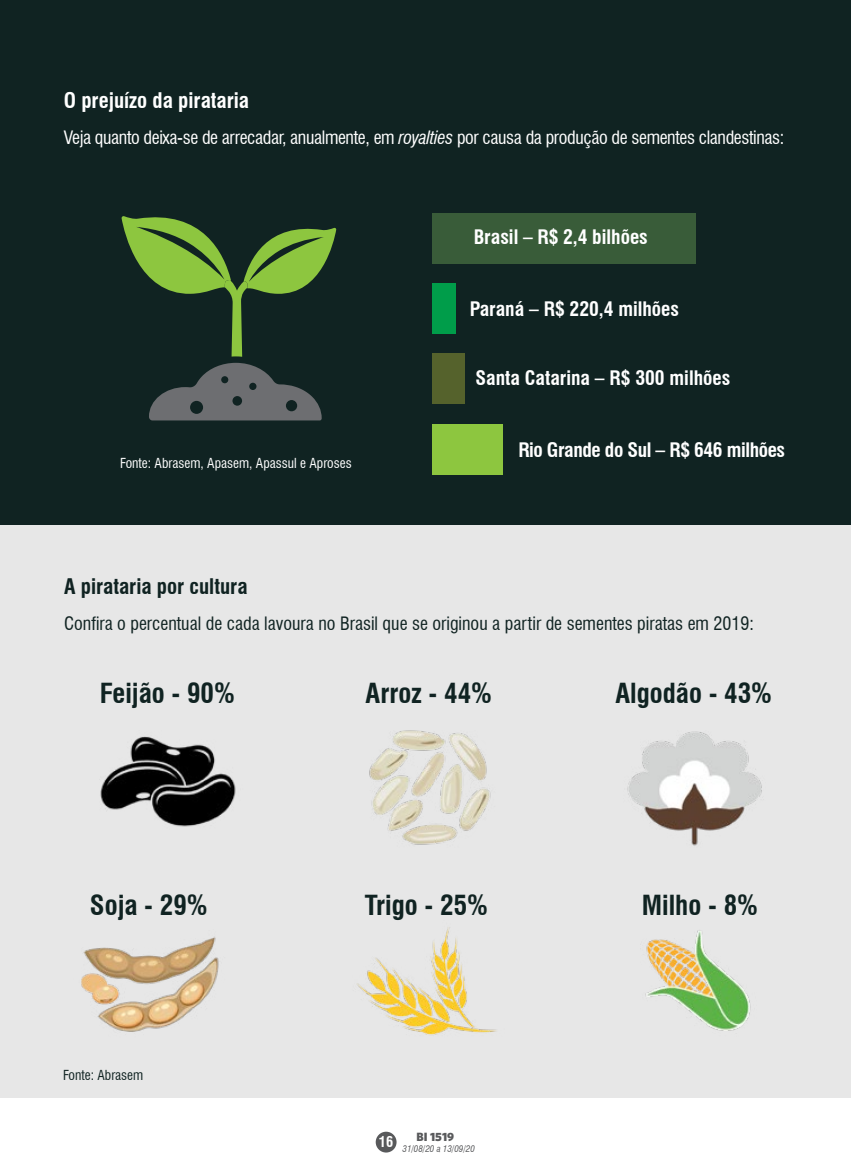
<style>
.page{position:relative;width:851px;height:1170px;background:#fff}
.page>*{position:absolute;margin:0;border:0;box-sizing:border-box;transform-origin:0 0}
.t1{font:700 condensed 27px "Swiss 721 BT";color:#102322}
.t2{font:700 condensed 21px "Swiss 721 BT";color:#fff}
.t3{font:700 condensed 21px "Swiss 721 BT";color:#102322}
.t4{font:700 condensed 19.5px "Swiss 721 BT";color:#fff}
.t5{font:700 condensed 19.5px "Swiss 721 BT";letter-spacing:-.02em;color:#fff}
.t6{font:condensed 18px "Swiss 721 BT";letter-spacing:-.02em;color:#fff}
.t7{font:condensed 18px "Swiss 721 BT";color:#102322}
.t8{font:700 condensed 14.4px "Swiss 721 BT";color:#fff}
.t9{font:condensed 13.5px "Swiss 721 BT";color:#fff}
.t10{font:condensed 13.5px "Swiss 721 BT";color:#102322}
.t11{font:900 12px "Whitney HTF";color:#58595b}
.t12{font:italic condensed 9px "Swiss 721 BT";color:#58595b}
.s1{font-style:italic}
</style>
<div class="page">
<div style="left:375px;top:1131px;width:21px;height:21px;background:#58595b;border-radius:50%"></div>
<div style="left:0;top:513px;width:850px;height:584px;background:#e7e7e7"></div>
<div style="left:0;top:0;width:850px;height:524px;background:#102322"></div>
<div style="left:432px;top:213px;width:263px;height:50px;background:#395c39"></div>
<div style="left:432px;top:283px;width:24px;height:50px;background:#009d4a"></div>
<div style="left:432px;top:354px;width:32px;height:50px;background:#55622c"></div>
<div style="left:432px;top:424px;width:70px;height:50px;background:#8dc63f"></div>
<svg style="left:121px;top:216px;width:215px;height:141px"></svg>
<svg style="left:149px;top:363px;width:172px;height:57px"></svg>
<img style="left:10px;top:730px;width:840px;height:368px">
<p class="t2" style="left:64px;top:88px;width:187px">O prejuízo da pirataria</p>
<p class="t6" style="left:64px;top:127px;width:721px">Veja quanto deixa-se de arrecadar, anualmente, em <span class="s1">royalties</span> por causa da produção de sementes clandestinas:</p>
<p class="t4" style="left:473px;top:226px;width:176px">Brasil – R$ 2,4 bilhões</p>
<p class="t4" style="left:469px;top:297px;width:211px">Paraná – R$ 220,4 milhões</p>
<p class="t9" style="left:120px;top:455px;width:233px">Fonte: Abrasem, Apasem, Apassul e Aproses</p>
<p class="t4" style="left:475px;top:366px;width:256px">Santa Catarina – R$ 300 milhões</p>
<p class="t5" style="left:518px;top:438px;width:268px">Rio Grande do Sul – R$ 646 milhões</p>
<p class="t3" style="left:64px;top:574px;width:185px">A pirataria por cultura</p>
<p class="t7" style="left:64px;top:613px;width:691px">Confira o percentual de cada lavoura no Brasil que se originou a partir de sementes piratas em 2019:</p>
<h1 class="t1" style="left:100px;top:677px;width:136px">Feijão - 90%</h1>
<h1 class="t1" style="left:365px;top:677px;width:128px">Arroz - 44%</h1>
<h1 class="t1" style="left:615px;top:677px;width:158px">Algodão - 43%</h1>
<h1 class="t1" style="left:90px;top:888px;width:119px">Soja - 29%</h1>
<h1 class="t1" style="left:365px;top:888px;width:125px">Trigo - 25%</h1>
<h1 class="t1" style="left:641px;top:888px;width:118px">Milho - 8%</h1>
<p class="t10" style="left:63px;top:1066px;width:82px">Fonte: Abrasem</p>
<p class="t8" style="left:379px;top:1133px;width:16px">16</p>
<p class="t11" style="left:416px;top:1128px;width:39px">BI 1519</p>
<p class="t12" style="left:402px;top:1143px;width:74px">31/08/20 a 13/09/20</p>
</div>
